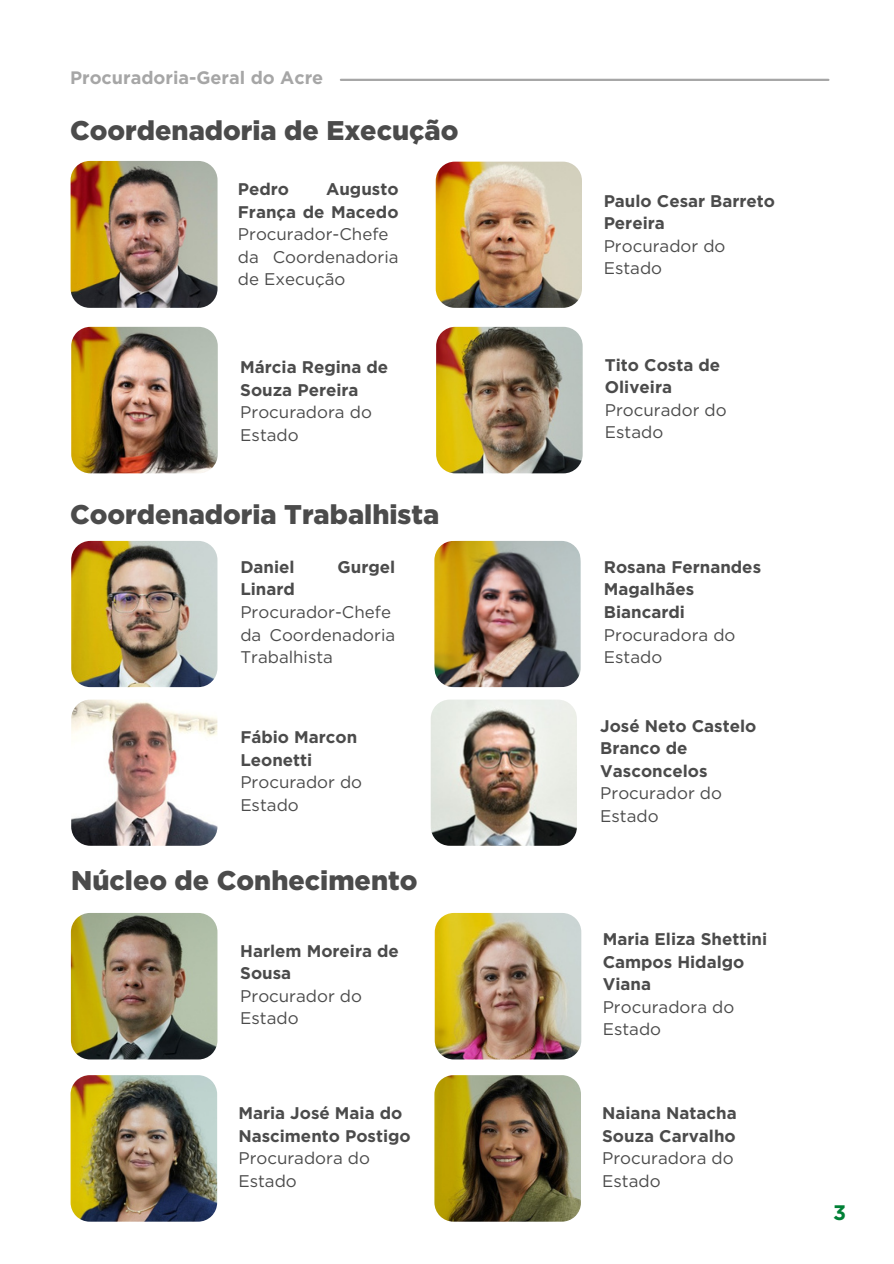
<style>
.page{position:relative;width:894px;height:1264px;background:#fff}
.page>*{position:absolute;margin:0;border:0;box-sizing:border-box;transform-origin:0 0}
.t1{font:900 27px "Gotham";color:#4b4b4b}
.t2{font:700 21px "Gotham";color:#008036}
.t3{font:700 18px "Gotham";color:#a6a6a6}
.t4{font:700 16.95px/22.5px "Gotham";color:#4b4b4b}
.t5{font:16.95px/22.5px "Gotham";color:#4b4b4b}
.s1{font-weight:700}
.s2{font-weight:400}
</style>
<div class="page">
<img style="left:436px;top:327px;width:146px;height:146px">
<img style="left:71px;top:327px;width:147px;height:146px">
<img style="left:434px;top:541px;width:146px;height:146px">
<img style="left:71px;top:699px;width:146px;height:146px;border-radius:19px">
<img style="left:71px;top:541px;width:146px;height:146px;border-radius:19px">
<img style="left:430px;top:699px;width:146px;height:146px;border-radius:19px">
<hr style="left:341px;top:79px;width:487px;height:2px;background:#a6a6a6">
<img style="left:434px;top:913px;width:147px;height:146px">
<img style="left:71px;top:1075px;width:146px;height:146px">
<img style="left:71px;top:913px;width:146px;height:146px">
<img style="left:434px;top:1075px;width:147px;height:146px">
<img style="left:71px;top:161px;width:146px;height:147px;border-radius:19px">
<img style="left:435px;top:162px;width:147px;height:146px;border-radius:19px">
<p class="t3" style="left:70px;top:67px;width:254px">Procuradoria-Geral do Acre</p>
<p class="t1" style="left:70px;top:115px;width:390px">Coordenadoria de Execução</p>
<p class="t4" style="left:238px;top:178px;width:53px">Pedro</p>
<p class="t5" style="left:238px;top:178px;width:162px;text-indent:88px"><span class="s1">Augusto<br>França de Macedo<br></span>Procurador-Chefe da Coordenadoria de Execução</p>
<p class="t4" style="left:240px;top:356px;width:149px">Márcia Regina de<br>Souza Pereira<br><span class="s2">Procuradora do<br>Estado</span></p>
<p class="t1" style="left:70px;top:498px;width:370px">Coordenadoria Trabalhista</p>
<p class="t4" style="left:240px;top:555px;width:56px">Daniel</p>
<p class="t4" style="left:337px;top:555px;width:59px">Gurgel</p>
<p class="t5" style="left:240px;top:578px;width:156px"><span class="s1">Linard<br></span>Procurador-Chefe da Coordenadoria<br>Trabalhista</p>
<p class="t4" style="left:240px;top:726px;width:123px">Fábio Marcon<br>Leonetti<br><span class="s2">Procurador do<br>Estado</span></p>
<p class="t1" style="left:71px;top:864px;width:348px">Núcleo de Conhecimento</p>
<p class="t4" style="left:240px;top:939px;width:160px">Harlem Moreira de<br>Sousa<br><span class="s2">Procurador do<br>Estado</span></p>
<p class="t4" style="left:238px;top:1101px;width:174px">Maria José Maia do<br>Nascimento Postigo<br><span class="s2">Procuradora do<br>Estado</span></p>
<p class="t4" style="left:603px;top:189px;width:173px">Paulo Cesar Barreto<br>Pereira<br><span class="s2">Procurador do<br>Estado</span></p>
<p class="t4" style="left:604px;top:353px;width:123px">Tito Costa de<br>Oliveira<br><span class="s2">Procurador do<br>Estado</span></p>
<p class="t4" style="left:603px;top:555px;width:159px">Rosana Fernandes<br>Magalhães<br>Biancardi<br><span class="s2">Procuradora do<br>Estado</span></p>
<h1 class="t4" style="left:600px;top:714px;width:158px">José Neto Castelo<br>Branco de<br>Vasconcelos<br><span class="s2">Procurador do<br>Estado</span></h1>
<p class="t4" style="left:602px;top:927px;width:166px">Maria Eliza Shettini<br>Campos Hidalgo<br>Viana<br><span class="s2">Procuradora do<br>Estado</span></p>
<p class="t4" style="left:602px;top:1101px;width:136px">Naiana Natacha<br>Souza Carvalho<br><span class="s2">Procuradora do<br>Estado</span></p>
<p class="t2" style="left:832px;top:1199px;width:15px">3</p>
</div>
